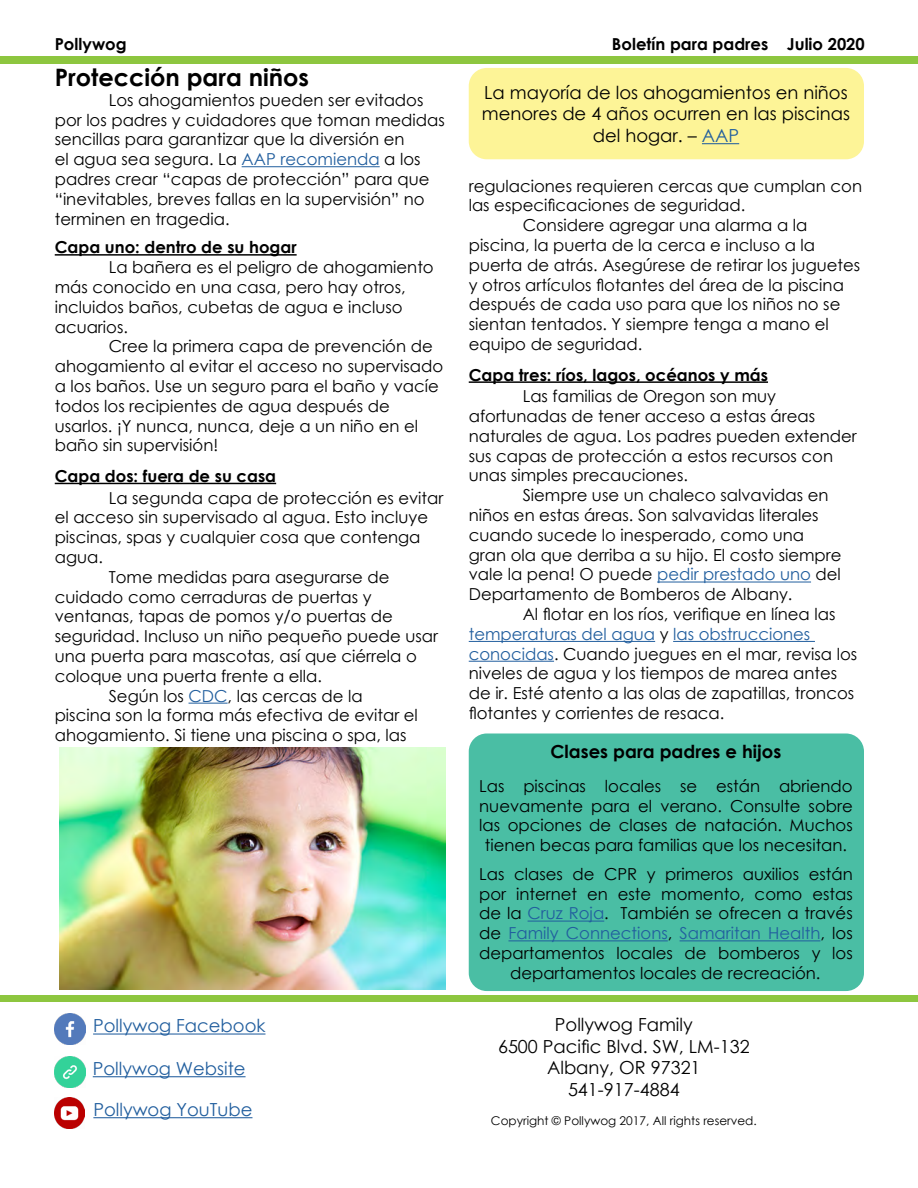
<style>
.page{position:relative;width:918px;height:1188px;background:#fff}
.page>*{position:absolute;margin:0;border:0;box-sizing:border-box;transform-origin:0 0}
.t1{font:700 24px "Century Gothic";color:#000}
.t2{font:18px/21.6px "Century Gothic";color:#000;text-align:center}
.t3{font:18px "Century Gothic";color:#215e9e}
.t4{font:700 18px "Century Gothic";color:#000}
.t5{font:16.5px/19.8px "Century Gothic";color:#000}
.t6{font:700 16.5px "Century Gothic";color:#000}
.t7{font:16.5px "Century Gothic";color:#215e9e}
.t8{font:12px "Century Gothic";color:#000}
.s1{color:#215e9e}
.s2{color:#000}
</style>
<div class="page">
<hr style="left:242px;top:166px;width:138px;height:1px;background:#215e9e">
<hr style="left:55px;top:254px;width:242px;height:2px;background:#000">
<hr style="left:55px;top:483px;width:221px;height:1px;background:#000">
<hr style="left:189px;top:703px;width:39px;height:1px;background:#215e9e">
<hr style="left:469px;top:381px;width:299px;height:2px;background:#000">
<hr style="left:657px;top:582px;width:154px;height:1px;background:#215e9e">
<hr style="left:469px;top:641px;width:186px;height:1px;background:#215e9e">
<hr style="left:673px;top:641px;width:142px;height:1px;background:#215e9e">
<hr style="left:469px;top:661px;width:85px;height:1px;background:#215e9e">
<div style="left:469px;top:68px;width:395px;height:91px;background:#fdf497;border-radius:18px"></div>
<hr style="left:702px;top:143px;width:37px;height:1px;background:#215e9e">
<div style="left:0;top:995px;width:918px;height:7px;background:#8dc63f"></div>
<img style="left:55px;top:1014px;width:30px;height:31px">
<img style="left:55px;top:1057px;width:30px;height:30px">
<img style="left:54px;top:1098px;width:31px;height:30px">
<div style="left:0;top:56px;width:918px;height:7px;background:#8dc63f"></div>
<hr style="left:93px;top:1117px;width:159px;height:1px;background:#215e9e">
<hr style="left:93px;top:1076px;width:153px;height:1px;background:#215e9e">
<hr style="left:93px;top:1034px;width:173px;height:1px;background:#215e9e">
<div style="left:469px;top:734px;width:395px;height:257px;background:#4abea4;border-radius:18px"></div>
<hr style="left:528px;top:921px;width:76px;height:1px;background:#215e9e">
<hr style="left:508px;top:940px;width:160px;height:1px;background:#215e9e">
<hr style="left:680px;top:940px;width:140px;height:1px;background:#215e9e">
<img style="left:59px;top:748px;width:387px;height:242px">
<p class="t6" style="left:55px;top:32px;width:73px">Pollywog</p>
<p class="t6" style="left:612px;top:32px;width:254px">Boletín para padres Julio 2020</p>
<h1 class="t1" style="left:55px;top:59px;width:256px">Protección para niños</h1>
<p class="t5" style="left:55px;top:90px;width:392px;text-indent:54px">Los ahogamientos pueden ser evitados por los padres y cuidadores que toman medidas sencillas para garantizar que la diversión en<br>el agua sea segura. La <span class="s1">AAP recomienda</span> a los padres crear “capas de protección” para que “inevitables, breves fallas en la supervisión” no terminen en tragedia.</p>
<p class="t6" style="left:55px;top:235px;width:243px">Capa uno: dentro de su hogar</p>
<p class="t5" style="left:55px;top:257px;width:380px;text-indent:54px">La bañera es el peligro de ahogamiento más conocido en una casa, pero hay otros, incluidos baños, cubetas de agua e incluso acuarios.</p>
<p class="t5" style="left:55px;top:336px;width:390px;text-indent:54px">Cree la primera capa de prevención de ahogamiento al evitar el acceso no supervisado a los baños. Use un seguro para el baño y vacíe todos los recipientes de agua después de usarlos. ¡Y nunca, nunca, deje a un niño en el baño sin supervisión!</p>
<p class="t6" style="left:55px;top:463px;width:223px">Capa dos: fuera de su casa</p>
<p class="t5" style="left:109px;top:487px;width:336px">La segunda capa de protección es evitar</p>
<p class="t5" style="left:55px;top:507px;width:375px">el acceso sin supervisado al agua. Esto incluye</p>
<p class="t5" style="left:55px;top:527px;width:367px">piscinas, spas y cualquier cosa que contenga</p>
<p class="t5" style="left:55px;top:547px;width:50px">agua.</p>
<p class="t5" style="left:109px;top:567px;width:282px">Tome medidas para asegurarse de</p>
<p class="t5" style="left:55px;top:586px;width:318px">cuidado como cerraduras de puertas y</p>
<p class="t5" style="left:55px;top:606px;width:340px">ventanas, tapas de pomos y/o puertas de</p>
<p class="t5" style="left:55px;top:626px;width:385px">seguridad. Incluso un niño pequeño puede usar</p>
<p class="t5" style="left:55px;top:646px;width:364px">una puerta para mascotas, así que ciérrela o</p>
<p class="t5" style="left:55px;top:666px;width:269px">coloque una puerta frente a ella.</p>
<p class="t5" style="left:109px;top:685px;width:256px">Según los <span class="s1">CDC</span>, las cercas de la</p>
<p class="t5" style="left:55px;top:705px;width:365px">piscina son la forma más efectiva de evitar el</p>
<p class="t5" style="left:55px;top:725px;width:353px">ahogamiento. Si tiene una piscina o spa, las</p>
<p class="t3" style="left:93px;top:1013px;width:174px">Pollywog Facebook</p>
<p class="t3" style="left:93px;top:1056px;width:154px">Pollywog Website</p>
<p class="t3" style="left:93px;top:1097px;width:161px">Pollywog YouTube</p>
<p class="t2" style="left:482px;top:81px;width:370px">La mayoría de los ahogamientos en niños menores de 4 años ocurren en las piscinas del hogar. – <span class="s1">AAP</span></p>
<p class="t5" style="left:469px;top:176px;width:395px">regulaciones requieren cercas que cumplan con</p>
<p class="t5" style="left:469px;top:195px;width:278px">las especificaciones de seguridad.</p>
<p class="t5" style="left:523px;top:215px;width:286px">Considere agregar una alarma a la</p>
<p class="t5" style="left:469px;top:235px;width:348px">piscina, la puerta de la cerca e incluso a la</p>
<p class="t5" style="left:469px;top:255px;width:393px">puerta de atrás. Asegúrese de retirar los juguetes</p>
<p class="t5" style="left:469px;top:275px;width:377px">y otros artículos flotantes del área de la piscina</p>
<p class="t5" style="left:469px;top:294px;width:373px">después de cada uso para que los niños no se</p>
<p class="t5" style="left:469px;top:314px;width:362px">sientan tentados. Y siempre tenga a mano el</p>
<p class="t5" style="left:469px;top:334px;width:175px">equipo de seguridad.</p>
<p class="t6" style="left:469px;top:362px;width:301px">Capa tres: ríos, lagos, océanos y más</p>
<p class="t5" style="left:523px;top:386px;width:255px">Las familias de Oregon son muy</p>
<p class="t5" style="left:469px;top:406px;width:348px">afortunadas de tener acceso a estas áreas</p>
<p class="t5" style="left:469px;top:426px;width:390px">naturales de agua. Los padres pueden extender</p>
<p class="t5" style="left:469px;top:446px;width:366px">sus capas de protección a estos recursos con</p>
<p class="t5" style="left:469px;top:465px;width:221px">unas simples precauciones.</p>
<p class="t5" style="left:523px;top:485px;width:307px">Siempre use un chaleco salvavidas en</p>
<p class="t5" style="left:469px;top:505px;width:351px">niños en estas áreas. Son salvavidas literales</p>
<p class="t5" style="left:469px;top:525px;width:337px">cuando sucede lo inesperado, como una</p>
<p class="t5" style="left:469px;top:545px;width:374px">gran ola que derriba a su hijo. El costo siempre</p>
<p class="t5" style="left:469px;top:564px;width:374px">vale la pena! O puede <span class="s1">pedir prestado uno</span> del</p>
<p class="t5" style="left:469px;top:584px;width:325px">Departamento de Bomberos de Albany.</p>
<p class="t5" style="left:523px;top:604px;width:314px">Al flotar en los ríos, verifique en línea las</p>
<p class="t7" style="left:469px;top:622px;width:343px">temperaturas del agua <span class="s2">y</span> las obstrucciones</p>
<p class="t5" style="left:469px;top:644px;width:390px"><span class="s1">conocidas</span>. Cuando juegues en el mar, revisa los</p>
<p class="t5" style="left:469px;top:663px;width:370px">niveles de agua y los tiempos de marea antes</p>
<p class="t5" style="left:469px;top:683px;width:387px">de ir. Esté atento a las olas de zapatillas, troncos</p>
<p class="t5" style="left:469px;top:703px;width:257px">flotantes y corrientes de resaca.</p>
<p class="t4" style="left:551px;top:737px;width:232px">Clases para padres e hijos</p>
<p class="t5" style="left:479px;top:776px;width:375px;text-align:center">Las piscinas locales se están abriendo nuevamente para el verano. Consulte sobre las opciones de clases de natación. Muchos tienen becas para familias que los necesitan.</p>
<p class="t5" style="left:479px;top:864px;width:375px;text-align:center">Las clases de CPR y primeros auxilios están por internet en este momento, como estas de la <span class="s1">Cruz Roja</span>. También se ofrecen a través de <span class="s1">Family Connections</span>, <span class="s1">Samaritan Health</span>, los departamentos locales de bomberos y los departamentos locales de recreación.</p>
<p class="t2" style="left:498px;top:1014px;width:253px">Pollywog Family<br>6500 Pacific Blvd. SW, LM-132<br>Albany, OR 97321<br>541-917-4884</p>
<p class="t8" style="left:491px;top:1112px;width:267px">Copyright © Pollywog 2017, All rights reserved.</p>
</div>
